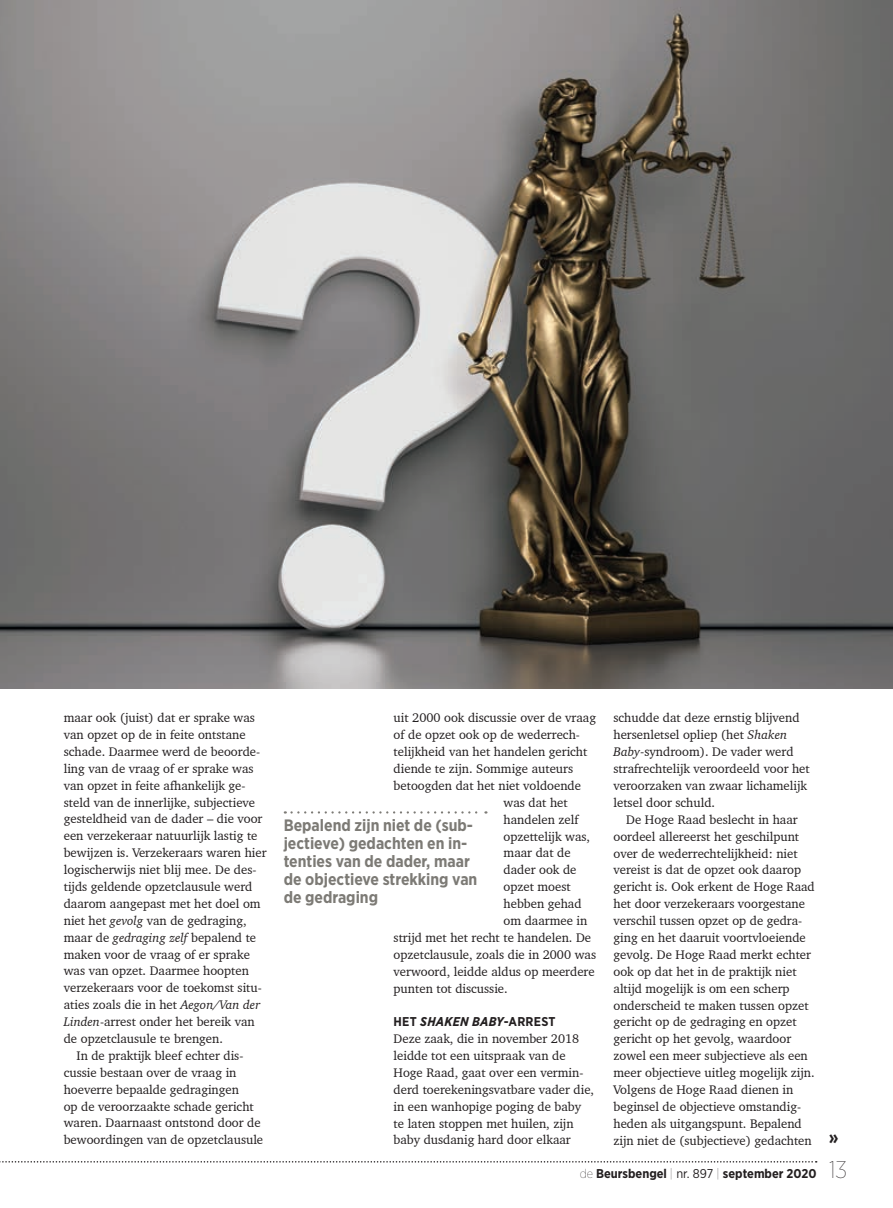
<style>
.page{position:relative;width:893px;height:1208px;background:#fff}
.page>*{position:absolute;margin:0;border:0;box-sizing:border-box;transform-origin:0 0}
.t1{font:700 16.5px/18px "Gotham Narrow";color:#7c7a75}
.t2{font:12.75px/17px "Charter BT Pro";color:#231f20}
.t3{font:700 12.75px "Gotham Narrow";color:#231f20}
.t4{font:700 12.75px "Gotham Narrow";letter-spacing:.02em;color:#231f20}
.s1{font-style:italic}
.s2{font-family:"Gotham Condensed";font-weight:700;font-size:19.5px}
.s3{font-weight:100}
.s4{font-weight:400}
.s5{font-weight:100;font-size:24px}
</style>
<div class="page">
<svg style="left:0;top:1161px;width:817px;height:1px"></svg>
<img style="left:0;top:0;width:893px;height:688px">
<svg style="left:285px;top:811px;width:201px;height:2px"></svg>
<p class="t2" style="left:64px;top:709px;width:193px">maar ook (juist) dat er sprake was</p>
<p class="t2" style="left:64px;top:726px;width:183px">van opzet op de in feite ontstane</p>
<p class="t2" style="left:64px;top:743px;width:198px">schade. Daarmee werd de beoorde-</p>
<p class="t2" style="left:64px;top:760px;width:191px">ling van de vraag of er sprake was</p>
<p class="t2" style="left:64px;top:777px;width:183px">van opzet in feite afhankelijk ge-</p>
<p class="t2" style="left:64px;top:793px;width:193px">steld van de innerlijke, subjectieve</p>
<p class="t2" style="left:64px;top:810px;width:200px">gesteldheid van de dader – die voor</p>
<p class="t2" style="left:64px;top:827px;width:195px">een verzekeraar natuurlijk lastig te</p>
<p class="t2" style="left:64px;top:844px;width:204px">bewijzen is. Verzekeraars waren hier</p>
<p class="t2" style="left:64px;top:861px;width:194px">logischerwijs niet blij mee. De des-</p>
<p class="t2" style="left:64px;top:878px;width:190px">tijds geldende opzetclausule werd</p>
<p class="t2" style="left:64px;top:895px;width:198px">daarom aangepast met het doel om</p>
<p class="t2" style="left:64px;top:912px;width:184px">niet het <span class="s1">gevolg</span> van de gedraging,</p>
<p class="t2" style="left:64px;top:928px;width:194px">maar de <span class="s1">gedraging zelf</span> bepalend te</p>
<p class="t2" style="left:64px;top:945px;width:188px">maken voor de vraag of er sprake</p>
<p class="t2" style="left:64px;top:962px;width:187px">was van opzet. Daarmee hoopten</p>
<p class="t2" style="left:64px;top:979px;width:200px">verzekeraars voor de toekomst situ-</p>
<p class="t2" style="left:64px;top:996px;width:198px">aties zoals die in het <span class="s1">Aegon/Van der</span></p>
<p class="t2" style="left:64px;top:1013px;width:192px"><span class="s1">Linden</span>-arrest onder het bereik van</p>
<p class="t2" style="left:64px;top:1030px;width:161px">de opzetclausule te brengen.</p>
<p class="t2" style="left:77px;top:1047px;width:168px">In de praktijk bleef echter dis-</p>
<p class="t2" style="left:64px;top:1063px;width:174px">cussie bestaan over de vraag in</p>
<p class="t2" style="left:64px;top:1080px;width:177px">hoeverre bepaalde gedragingen</p>
<p class="t2" style="left:64px;top:1097px;width:192px">op de veroorzaakte schade gericht</p>
<p class="t2" style="left:64px;top:1114px;width:198px">waren. Daarnaast ontstond door de</p>
<p class="t2" style="left:64px;top:1131px;width:201px">bewoordingen van de opzetclausule</p>
<p class="t2" style="left:394px;top:709px;width:204px">uit 2000 ook discussie over de vraag</p>
<p class="t2" style="left:394px;top:726px;width:188px">of de opzet ook op de wederrech-</p>
<p class="t2" style="left:394px;top:743px;width:195px">telijkheid van het handelen gericht</p>
<p class="t2" style="left:394px;top:760px;width:181px">diende te zijn. Sommige auteurs</p>
<p class="t2" style="left:394px;top:777px;width:189px">betoogden dat het niet voldoende</p>
<p class="t2" style="left:504px;top:794px;width:66px">was dat het</p>
<p class="t2" style="left:504px;top:810px;width:76px">handelen zelf</p>
<p class="t2" style="left:504px;top:827px;width:88px">opzettelijk was,</p>
<p class="t2" style="left:504px;top:844px;width:69px">maar dat de</p>
<p class="t2" style="left:504px;top:861px;width:74px">dader ook de</p>
<p class="t2" style="left:504px;top:878px;width:69px">opzet moest</p>
<p class="t2" style="left:504px;top:895px;width:80px">hebben gehad</p>
<p class="t2" style="left:504px;top:912px;width:85px">om daarmee in</p>
<p class="t2" style="left:394px;top:929px;width:199px">strijd met het recht te handelen. De</p>
<p class="t2" style="left:394px;top:945px;width:204px">opzetclausule, zoals die in 2000 was</p>
<p class="t2" style="left:394px;top:962px;width:203px">verwoord, leidde aldus op meerdere</p>
<p class="t2" style="left:394px;top:979px;width:116px">punten tot discussie.</p>
<p class="t4" style="left:394px;top:1013px;width:163px">HET <span class="s1">SHAKEN BABY</span>-ARREST</p>
<p class="t2" style="left:394px;top:1030px;width:202px">Deze zaak, die in november 2018 leidde tot een uitspraak van de<br>Hoge Raad, gaat over een vermin&shy;derd toerekeningsvatbare vader die, in een wanhopige poging de baby te laten stoppen met huilen, zijn baby dusdanig hard door elkaar</p>
<p class="t1" style="left:284px;top:815px;width:195px">Bepalend zijn niet de (sub&shy;jectieve) gedachten en in&shy;tenties van de dader, maar de objectieve strekking van de gedraging</p>
<p class="t2" style="left:613px;top:709px;width:198px">schudde dat deze ernstig blijvend hersenletsel opliep (het <span class="s1">Shaken<br>Baby-</span>syndroom). De vader werd strafrechtelijk veroordeeld voor het veroorzaken van zwaar lichamelijk letsel door schuld.</p>
<p class="t2" style="left:613px;top:811px;width:226px;text-indent:13px">De Hoge Raad beslecht in haar oordeel allereerst het geschilpunt<br>over de wederrechtelijkheid: niet<br>vereist is dat de opzet ook daarop gericht is. Ook erkent de Hoge Raad<br>het door verzekeraars voorgestane verschil tussen opzet op de gedra-<br>ging en het daaruit voortvloeiende gevolg. De Hoge Raad merkt echter<br>ook op dat het in de praktijk niet<br>altijd mogelijk is om een scherp onderscheid te maken tussen opzet gericht op de gedraging en opzet gericht op het gevolg, waardoor<br>zowel een meer subjectieve als een meer objectieve uitleg mogelijk zijn.<br>Volgens de Hoge Raad dienen in beginsel de objectieve omstandig&shy;heden als uitgangspunt. Bepalend<br>zijn niet de (subjectieve) gedachten <span class="s2">»</span></p>
<p class="t3" style="left:580px;top:1165px;width:269px"><span class="s3">de</span> Beursbengel <span class="s3">|</span> <span class="s4">nr. 897</span> <span class="s3">|</span> september 2020 <span class="s5">13</span></p>
</div>
